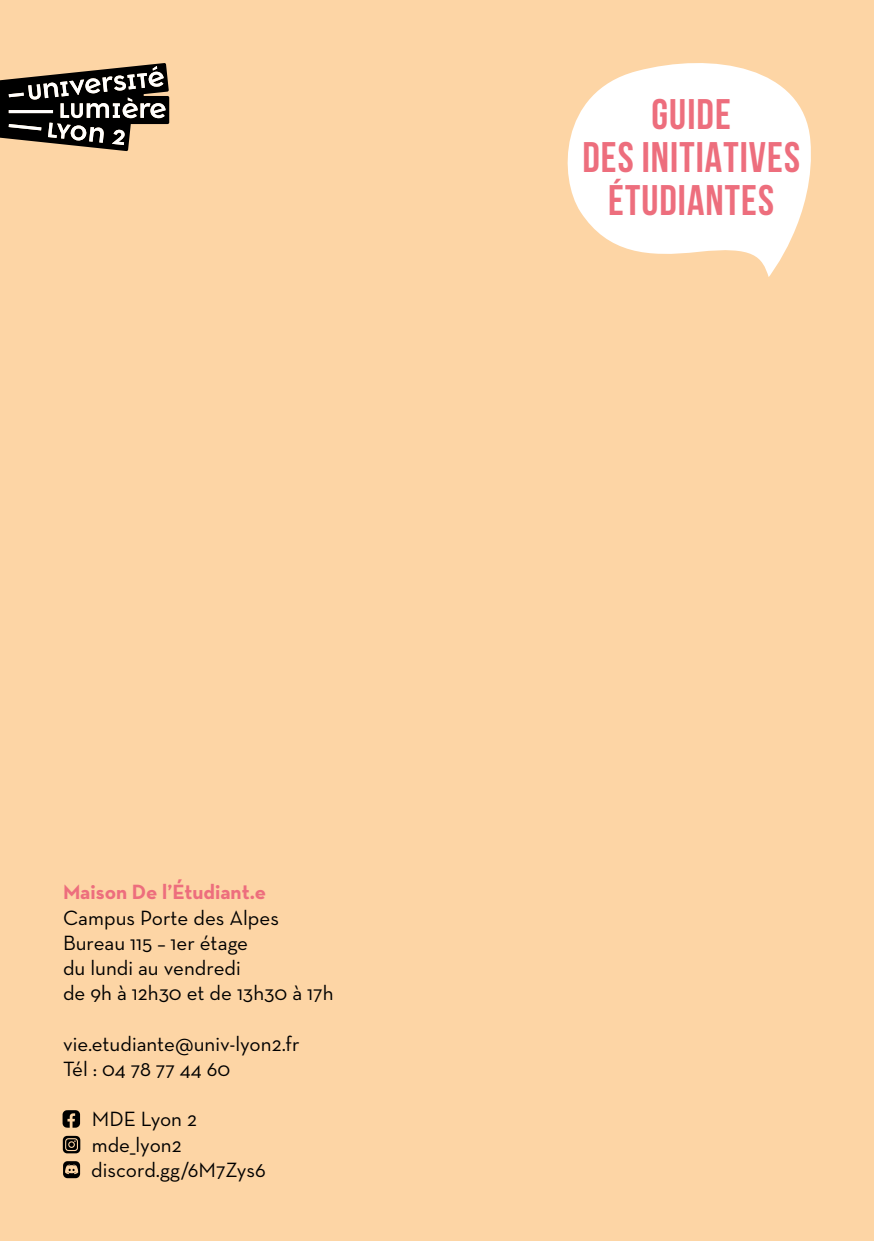
<style>
.page{position:relative;width:874px;height:1241px;background:#fff}
.page>*{position:absolute;margin:0;border:0;box-sizing:border-box;transform-origin:0 0}
.t1{font:700 42.7px/42.7px "Bebas Neue";letter-spacing:.025em;color:#ed6e7d;text-align:center}
.t2{font:21px/25.2px "Neutra Text";color:#000}
.t3{font:700 21px "Neutra Text";color:#ed6e7d}
</style>
<div class="page">
<div style="left:0;top:0;width:873px;height:1240px;background:#fdd5a5"></div>
<svg style="left:0;top:63px;width:169px;height:88px"></svg>
<svg style="left:567px;top:63px;width:244px;height:214px;fill:#fff"></svg>
<svg style="left:63px;top:1161px;width:17px;height:16px"></svg>
<svg style="left:63px;top:1110px;width:17px;height:17px"></svg>
<svg style="left:63px;top:1135px;width:17px;height:18px"></svg>
<h1 class="t1" style="left:582px;top:93px;width:219px">GUIDE<br>DES INITIATIVES<br>ÉTUDIANTES</h1>
<p class="t3" style="left:63px;top:879px;width:204px">Maison De l’Étudiant.e</p>
<p class="t2" style="left:63px;top:904px;width:272px">Campus Porte des Alpes<br>Bureau 115 – 1er étage<br>du lundi au vendredi<br>de 9h à 12h30 et de 13h30 à 17h</p>
<p class="t2" style="left:63px;top:1030px;width:238px">vie.etudiante@univ-lyon2.fr<br>Tél : 04 78 77 44 60</p>
<p class="t2" style="left:91px;top:1105px;width:176px">MDE Lyon 2 mde_lyon2 discord.gg/6M7Zys6</p>
</div>
